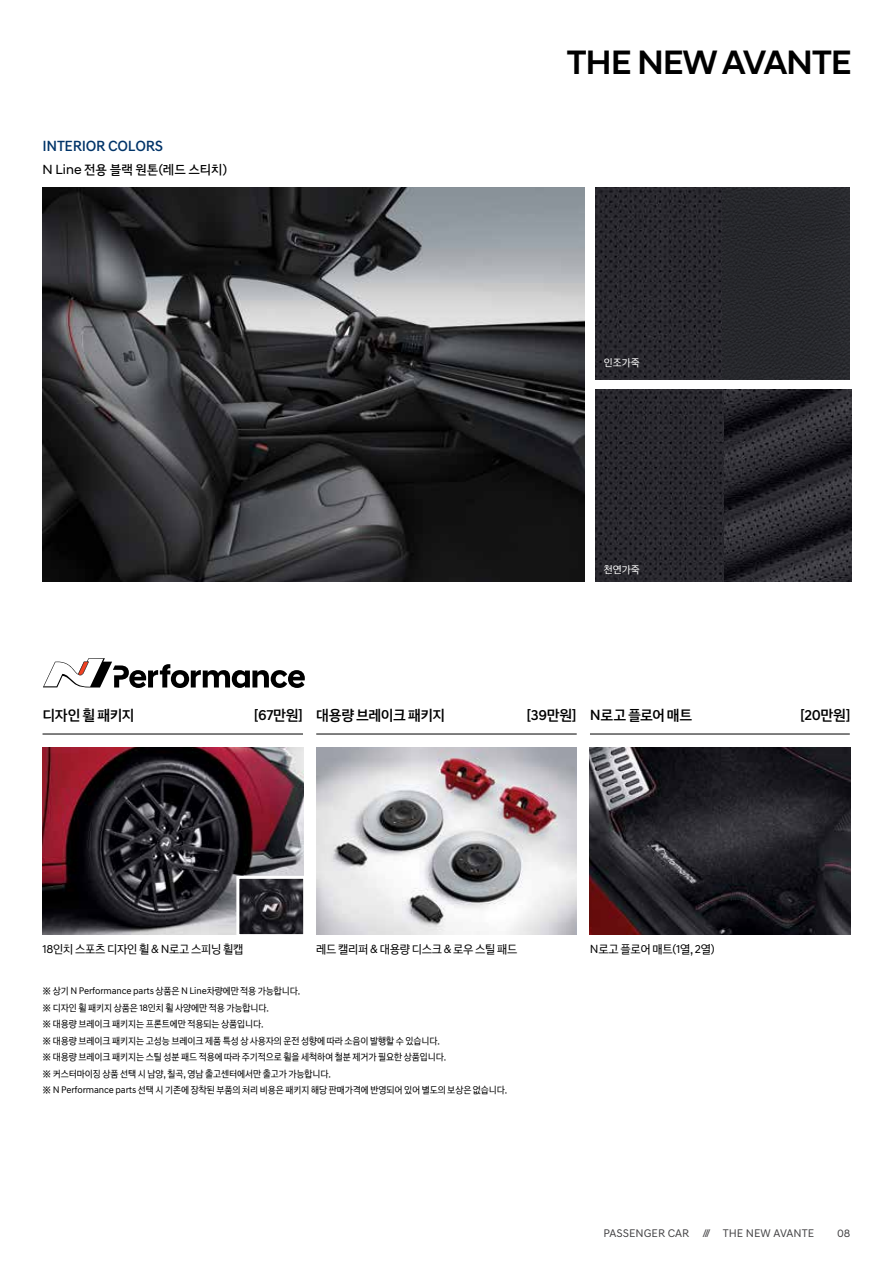
<style>
.page{position:relative;width:893px;height:1263px;background:#fff}
.page>*{position:absolute;margin:0;border:0;box-sizing:border-box;transform-origin:0 0}
.t1{font:500 34.5px "Hyundai Sans Head";letter-spacing:-.02em;color:#000}
.t2{font:15px "Hyundai Sans Text KROTF Medium";letter-spacing:-.025em;color:#000}
.t3{font:15px "Hyundai Sans Text KROTF Medium";letter-spacing:-.02em;color:#003469}
.t4{font:13.5px "Hyundai Sans Head KROTF Regular";letter-spacing:-.01em;color:#000}
.t5{font:12px "Hyundai Sans Text KROTF Regular";letter-spacing:-.025em;color:#000}
.t6{font:11.25px "Hyundai Sans Text KROTF Regular";color:#414042}
.t7{font:10.5px "Hyundai Sans Text KROTF Regular";color:#fff}
.t8{font:9.75px/16.5px "Hyundai Sans Text KROTF Regular";letter-spacing:-.015em;color:#000}
</style>
<div class="page">
<img style="left:723px;top:389px;width:129px;height:192px">
<img style="left:43px;top:187px;width:542px;height:394px">
<img style="left:595px;top:187px;width:127px;height:192px">
<svg style="left:595px;top:389px;width:128px;height:192px;fill:#29282e"></svg>
<div style="left:722px;top:187px;width:128px;height:192px;background:#27282c"></div>
<svg style="left:43px;top:658px;width:262px;height:30px"></svg>
<img style="left:316px;top:747px;width:261px;height:187px">
<hr style="left:316px;top:734px;width:261px;height:1px;background:#000">
<img style="left:590px;top:747px;width:260px;height:187px">
<hr style="left:590px;top:734px;width:260px;height:1px;background:#000">
<img style="left:43px;top:747px;width:260px;height:187px">
<hr style="left:43px;top:734px;width:260px;height:1px;background:#000">
<svg style="left:235px;top:874px;width:69px;height:61px"></svg>
<h2 class="t3" style="left:43px;top:137px;width:122px">INTERIOR COLORS</h2>
<h3 class="t4" style="left:43px;top:162px;width:186px">N Line 전용 블랙 원톤(레드 스티치)</h3>
<h1 class="t1" style="left:567px;top:42px;width:286px">THE NEW AVANTE</h1>
<p class="t7" style="left:604px;top:356px;width:38px">인조가죽</p>
<p class="t7" style="left:604px;top:563px;width:38px">천연가죽</p>
<h2 class="t2" style="left:43px;top:706px;width:94px">디자인 휠 패키지</h2>
<h2 class="t2" style="left:254px;top:706px;width:51px">[67만원]</h2>
<h2 class="t2" style="left:316px;top:706px;width:131px">대용량 브레이크 패키지</h2>
<h2 class="t2" style="left:526px;top:706px;width:52px">[39만원]</h2>
<h2 class="t2" style="left:590px;top:706px;width:104px">N로고 플로어 매트</h2>
<h2 class="t2" style="left:800px;top:706px;width:52px">[20만원]</h2>
<p class="t5" style="left:43px;top:941px;width:202px">18인치 스포츠 디자인 휠 &amp; N로고 스피닝 휠캡</p>
<p class="t5" style="left:316px;top:941px;width:203px">레드 캘리퍼 &amp; 대용량 디스크 &amp; 로우 스틸 패드</p>
<p class="t5" style="left:590px;top:941px;width:126px">N로고 플로어 매트(1열, 2열)</p>
<p class="t8" style="left:43px;top:982px;width:466px">※ 상기 N Performance parts 상품은 N Line차량에만 적용 가능합니다.<br>※ 디자인 휠 패키지 상품은 18인치 휠 사양에만 적용 가능합니다.<br>※ 대용량 브레이크 패키지는 프론트에만 적용되는 상품입니다.<br>※ 대용량 브레이크 패키지는 고성능 브레이크 제품 특성 상 사용자의 운전 성향에 따라 소음이 발행할 수 있습니다.<br>※ 대용량 브레이크 패키지는 스틸 성분 패드 적용에 따라 주기적으로 휠을 세척하여 철분 제거가 필요한 상품입니다.<br>※ 커스터마이징 상품 선택 시 남양, 칠곡, 영남 출고센터에서만 출고가 가능합니다.<br>※ N Performance parts 선택 시 기존에 장착된 부품의 처리 비용은 패키지 해당 판매가격에 반영되어 있어 별도의 보상은 없습니다.</p>
<p class="t6" style="left:603px;top:1226px;width:212px">PASSENGER CAR /// THE NEW AVANTE</p>
<p class="t6" style="left:837px;top:1226px;width:15px">08</p>
</div>
